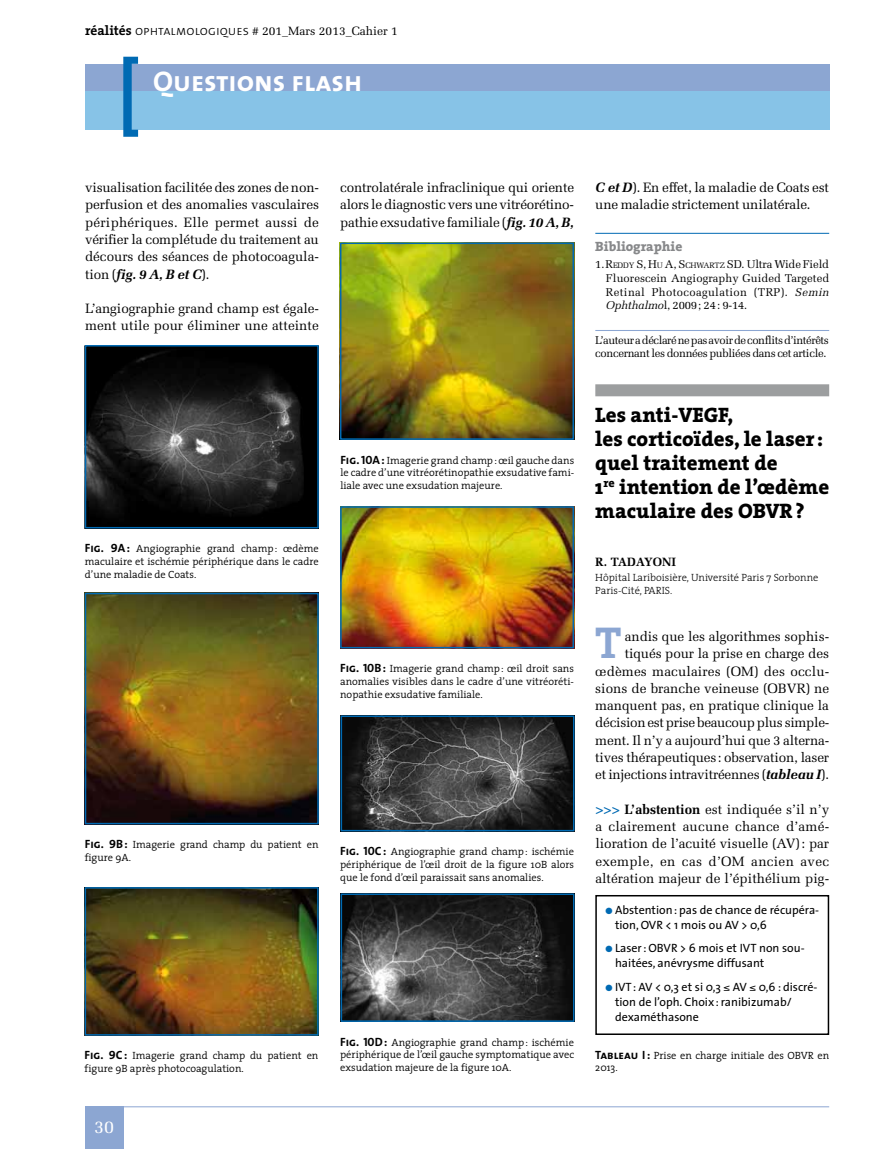
<style>
.page{position:relative;width:893px;height:1149px;background:#fff}
.page>*{position:absolute;margin:0;border:0;box-sizing:border-box;transform-origin:0 0}
.t1{font:44.85px "The Serif Bold Caps";color:#8ca6d2}
.t2{font:28.5px "The Sans Bold Caps";color:#fff}
.t3{font:800 21px/24px "The Serif";color:#000}
.t4{font:18px "Melior";color:#fff}
.t5{font:13.5px/17.2px "Melior";letter-spacing:-.01em;color:#000;text-align:justify}
.t6{font:800 13.5px "The Serif";color:#87888a}
.t7{font:12px/15px "The Sans";color:#000}
.t8{font:12px "Melior";color:#000}
.t9{font:700 12px "Melior";color:#000}
.t10{font:11.25px/13.5px "Melior";letter-spacing:-.03em;color:#000;text-align:justify}
.t11{font:300 10.5px/12.8px "The Serif";color:#000;text-align:justify}
.t12{font:300 10.5px/12.6px "The Serif";color:#000}
.s1{font-family:"The Serif";font-weight:700;font-size:13.5px}
.s2{font-family:"The Sans Light Caps";font-size:13.5px}
.s3{font-weight:700;font-style:italic}
.s4{font-family:"The Sans Bold Caps";font-weight:400;font-size:12px}
.s5{font-style:inherit}
.s6{font-size:7.8px}
.s7{font-style:italic}
.s8{font-weight:700;color:#006ab3}
.s9{font-weight:700}
.s10{color:#006ab3}
</style>
<div class="page">
<div style="left:85px;top:64px;width:744px;height:27px;background:#8ca6d2"></div>
<div style="left:85px;top:91px;width:744px;height:39px;background:#87c3e7"></div>
<svg style="left:123px;top:57px;width:15px;height:80px"></svg>
<div style="left:85px;top:1106px;width:38px;height:42px;background:#8ca6d2"></div>
<hr style="left:85px;top:1106px;width:744px;height:1px;background:#8ca6d2">
<hr style="left:595px;top:233px;width:234px;height:1px;background:#006ab3">
<hr style="left:595px;top:330px;width:234px;height:1px;background:#8ca6d2">
<div style="left:595px;top:384px;width:234px;height:12px;background:#9c9e9f"></div>
<img style="left:88px;top:348px;width:228px;height:177px">
<div style="left:85px;top:345px;width:234px;height:183px;border:2px solid #006ab3"></div>
<img style="left:88px;top:595px;width:228px;height:226px">
<div style="left:85px;top:592px;width:234px;height:232px;border:2px solid #006ab3"></div>
<img style="left:88px;top:889px;width:228px;height:143px">
<div style="left:85px;top:886px;width:234px;height:149px;border:2px solid #006ab3"></div>
<img style="left:343px;top:245px;width:228px;height:191px">
<div style="left:340px;top:242px;width:234px;height:197px;border:2px solid #006ab3"></div>
<img style="left:343px;top:509px;width:228px;height:136px">
<div style="left:340px;top:506px;width:234px;height:142px;border:2px solid #006ab3"></div>
<img style="left:344px;top:718px;width:227px;height:110px">
<div style="left:341px;top:715px;width:233px;height:116px;border:2px solid #006ab3"></div>
<img style="left:344px;top:896px;width:227px;height:122px">
<div style="left:341px;top:893px;width:233px;height:128px;border:2px solid #006ab3"></div>
<div style="left:595px;top:894px;width:234px;height:140px;border:2px solid #000"></div>
<p class="t8" style="left:85px;top:24px;width:314px"><span class="s1">réalités</span> <span class="s2">ophtalmologiques</span> # 201_Mars 2013_Cahier 1</p>
<h2 class="t2" style="left:153px;top:58px;width:211px">Questions flash</h2>
<p class="t5" style="left:85px;top:179px;width:235px">visualisation facilitée des zones de non&shy;perfusion et des anomalies vasculaires périphériques. Elle permet aussi de vérifier la complétude du traitement au décours des séances de photocoagula&shy;tion (<span class="s3">fig. 9 A, B et C</span>).</p>
<p class="t5" style="left:85px;top:300px;width:235px">L’angiographie grand champ est égale&shy;ment utile pour éliminer une atteinte</p>
<p class="t11" style="left:85px;top:541px;width:235px"><span class="s4">Fig. 9A:</span> Angiographie grand champ: œdème maculaire et ischémie périphérique dans le cadre d’une maladie de Coats.</p>
<p class="t11" style="left:85px;top:837px;width:235px"><span class="s4">Fig. 9B:</span> Imagerie grand champ du patient en figure 9A.</p>
<p class="t11" style="left:85px;top:1048px;width:235px"><span class="s4">Fig. 9C:</span> Imagerie grand champ du patient en figure 9B après photocoagulation.</p>
<h3 class="t4" style="left:94px;top:1115px;width:22px">30</h3>
<p class="t5" style="left:340px;top:179px;width:235px">controlatérale infraclinique qui oriente alors le diagnostic vers une vitréorétino&shy;pathie exsudative familiale (<span class="s3">fig. 10 A, B,</span></p>
<p class="t11" style="left:340px;top:453px;width:235px"><span class="s4">Fig. 10A:</span> Imagerie grand champ: œil gauche dans le cadre d’une vitréorétinopathie exsudative fami&shy;liale avec une exsudation majeure.</p>
<p class="t11" style="left:340px;top:661px;width:235px"><span class="s4">Fig. 10B:</span> Imagerie grand champ: œil droit sans anomalies visibles dans le cadre d’une vitréoréti&shy;nopathie exsudative familiale.</p>
<p class="t11" style="left:340px;top:844px;width:235px"><span class="s4">Fig. 10C:</span> Angiographie grand champ: ischémie périphérique de l’œil droit de la figure 10B alors que le fond d’œil paraissait sans anomalies.</p>
<p class="t11" style="left:340px;top:1034px;width:235px"><span class="s4">Fig. 10D:</span> Angiographie grand champ: ischémie périphérique de l’œil gauche symptomatique avec exsudation majeure de la figure 10A.</p>
<p class="t5" style="left:595px;top:179px;width:235px"><span class="s3">C et D</span>). En effet, la maladie de Coats est une maladie strictement unilatérale.</p>
<p class="t6" style="left:595px;top:235px;width:89px">Bibliographie</p>
<p class="t10" style="left:606px;top:258px;width:225px;text-indent:-11px">1.<span class="s5">R</span><span class="s6">EDDY</span> <span class="s5">S, H</span><span class="s6">U</span> <span class="s5">A, S</span><span class="s6">CHWARTZ</span> <span class="s5">SD</span>. Ultra Wide Field Fluorescein Angiography Guided Targeted Retinal Photocoagulation (TRP). <span class="s7">Semin Ophthalmo</span>l, 2009; 24: 9-14.</p>
<p class="t10" style="left:595px;top:333px;width:235px">L’auteur a déclaré ne pas avoir de conflits d’intérêts concernant les données publiées dans cet article.</p>
<h3 class="t3" style="left:595px;top:402px;width:235px">Les anti-VEGF,<br>les corticoïdes, le laser : quel traitement de<br>1<sup>re</sup> intention de l’œdème maculaire des OBVR?</h3>
<p class="t9" style="left:595px;top:555px;width:82px">R. Tadayoni</p>
<p class="t12" style="left:595px;top:570px;width:225px">Hôpital Lariboisière, Université Paris 7 Sorbonne<br>Paris-Cité, PARIS.</p>
<h1 class="t1" style="left:595px;top:605px;width:28px">T</h1>
<p class="t5" style="left:595px;top:627px;width:235px;text-align:right">andis que les algorithmes sophis&shy;tiqués pour la prise en charge des œdèmes maculaires (OM) des occlu&shy;sions de branche veineuse (OBVR) ne manquent pas, en pratique clinique la décision est prise beaucoup plus simple&shy;ment. Il n’y a aujourd’hui que 3 alterna&shy;tives thérapeutiques: observation, laser et injections intravitréennes (<span class="s3">tableau I</span>).</p>
<p class="t5" style="left:595px;top:800px;width:235px"><span class="s8">&gt;&gt;&gt;</span> <span class="s9">L’abstention</span> est indiquée s’il n’y a clairement aucune chance d’amé&shy;lioration de l’acuité visuelle (AV): par exemple, en cas d’OM ancien avec altération majeur de l’épithélium pig-</p>
<p class="t7" style="left:615px;top:901px;width:206px;text-indent:-10px"><span class="s10">●</span> Abstention: pas de chance de récupéra&shy;tion, OVR &lt; 1 mois ou AV &gt; 0,6</p>
<p class="t7" style="left:615px;top:940px;width:191px;text-indent:-10px"><span class="s10">●</span> Laser: OBVR &gt; 6 mois et IVT non sou&shy;haitées, anévrysme diffusant</p>
<p class="t7" style="left:615px;top:978px;width:204px;text-indent:-10px"><span class="s10">●</span> IVT: AV &lt; 0,3 et si 0,3 ≤ AV ≤ 0,6 : discré&shy;tion de l’oph. Choix: ranibizumab/ dexaméthasone</p>
<p class="t11" style="left:595px;top:1048px;width:235px"><span class="s4">Tableau I:</span> Prise en charge initiale des OBVR en<br>2013.</p>
</div>
